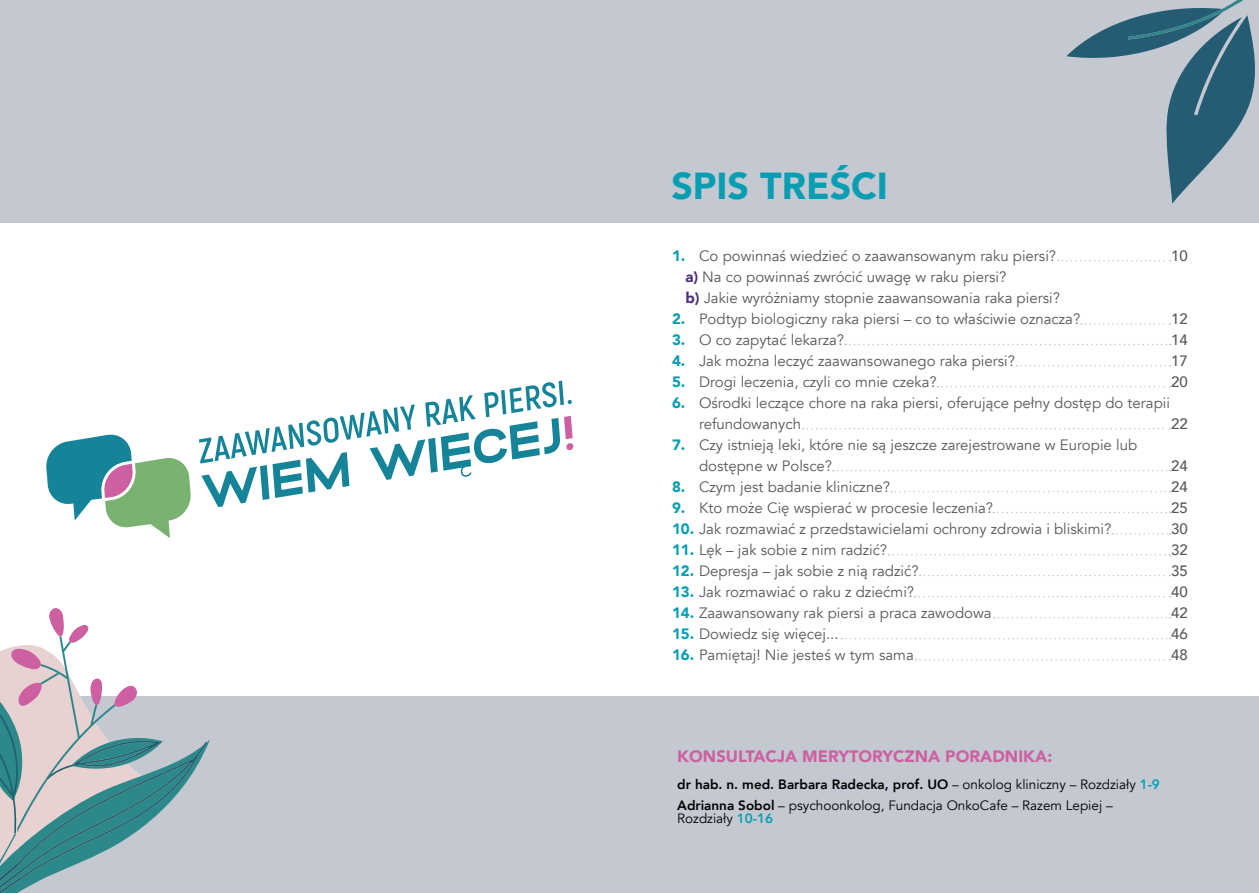
<style>
.page{position:relative;width:1259px;height:893px;background:#c4c9d1}
.page>*{position:absolute;margin:0;border:0;box-sizing:border-box;transform-origin:0 0}
.t1{font:900 37.5px "Avenir";color:#079db3}
.t2{font:900 16.5px "Avenir";color:#cd60a2}
.t3{font:15px/21px "Avenir";color:#58595b}
.t4{font:500 15px/21px "Avenir";color:#58595b;text-align:justify}
.t5{font:13.5px/21px "Avenir";color:#000}
.s1{font-weight:900;color:#079db3}
.s2{font-weight:900;color:#4f2d77}
.s3{font-weight:800}
.s4{font-weight:800;color:#079db3}
</style>
<div class="page">
<div style="left:0;top:223px;width:1259px;height:473px;background:#fff"></div>
<svg style="left:46px;top:381px;width:527px;height:157px"></svg>
<svg style="left:1057px;top:260px;width:113px;height:1px"></svg>
<svg style="left:1081px;top:323px;width:89px;height:2px"></svg>
<svg style="left:845px;top:344px;width:325px;height:1px"></svg>
<svg style="left:1016px;top:365px;width:154px;height:1px"></svg>
<svg style="left:937px;top:386px;width:233px;height:1px"></svg>
<svg style="left:803px;top:428px;width:367px;height:1px"></svg>
<svg style="left:833px;top:470px;width:337px;height:1px"></svg>
<svg style="left:891px;top:491px;width:279px;height:1px"></svg>
<svg style="left:993px;top:512px;width:177px;height:1px"></svg>
<svg style="left:1112px;top:533px;width:58px;height:1px"></svg>
<svg style="left:888px;top:554px;width:282px;height:1px"></svg>
<svg style="left:919px;top:575px;width:251px;height:1px"></svg>
<svg style="left:914px;top:596px;width:256px;height:1px"></svg>
<svg style="left:994px;top:617px;width:176px;height:1px"></svg>
<svg style="left:841px;top:638px;width:329px;height:1px"></svg>
<svg style="left:915px;top:659px;width:255px;height:1px"></svg>
<svg style="left:1066px;top:0;width:189px;height:204px"></svg>
<svg style="left:0;top:608px;width:210px;height:285px"></svg>
<h1 class="t1" style="left:671px;top:154px;width:218px">SPIS TREŚCI</h1>
<p class="t3" style="left:685px;top:246px;width:376px;text-indent:-13px"><span class="s1">1.</span> Co powinnaś wiedzieć o zaawansowanym raku piersi? <span class="s2">a)</span> Na co powinnaś zwrócić uwagę w raku piersi?<br><span class="s2">b)</span> Jakie wyróżniamy stopnie zaawansowania raka piersi?</p>
<p class="t3" style="left:672px;top:309px;width:410px"><span class="s1">2.</span> Podtyp biologiczny raka piersi – co to właściwie oznacza?</p>
<p class="t3" style="left:672px;top:330px;width:174px"><span class="s1">3.</span> O co zapytać lekarza?</p>
<p class="t3" style="left:672px;top:351px;width:344px"><span class="s1">4.</span> Jak można leczyć zaawansowanego raka piersi?</p>
<p class="t3" style="left:672px;top:372px;width:266px"><span class="s1">5.</span> Drogi leczenia, czyli co mnie czeka?</p>
<p class="t3" style="left:699px;top:393px;width:472px;text-indent:-27px"><span class="s1">6.</span> Ośrodki leczące chore na raka piersi, oferujące pełny dostęp do terapii refundowanych</p>
<p class="t3" style="left:699px;top:435px;width:440px;text-indent:-27px"><span class="s1">7.</span> Czy istnieją leki, które nie są jeszcze zarejestrowane w Europie lub dostępne w Polsce?</p>
<p class="t3" style="left:672px;top:477px;width:219px"><span class="s1">8.</span> Czym jest badanie kliniczne?</p>
<p class="t3" style="left:672px;top:498px;width:322px"><span class="s1">9.</span> Kto może Cię wspierać w procesie leczenia?</p>
<p class="t3" style="left:672px;top:519px;width:441px"><span class="s1">10.</span> Jak rozmawiać z przedstawicielami ochrony zdrowia i bliskimi?</p>
<p class="t3" style="left:672px;top:540px;width:217px"><span class="s1">11.</span> Lęk – jak sobie z nim radzić?</p>
<p class="t3" style="left:672px;top:561px;width:248px"><span class="s1">12.</span> Depresja – jak sobie z nią radzić?</p>
<p class="t3" style="left:672px;top:582px;width:244px"><span class="s1">13.</span> Jak rozmawiać o raku z dziećmi?</p>
<p class="t3" style="left:672px;top:603px;width:321px"><span class="s1">14.</span> Zaawansowany rak piersi a praca zawodowa</p>
<p class="t3" style="left:672px;top:624px;width:168px"><span class="s1">15.</span> Dowiedz się więcej...</p>
<p class="t3" style="left:672px;top:645px;width:243px"><span class="s1">16.</span> Pamiętaj! Nie jesteś w tym sama</p>
<p class="t4" style="left:1171px;top:245px;width:18px">10</p>
<p class="t4" style="left:1171px;top:308px;width:18px">12<br>14<br>17<br>20</p>
<p class="t4" style="left:1171px;top:413px;width:18px">22</p>
<p class="t4" style="left:1171px;top:455px;width:18px">24<br>24<br>25<br>30<br>32<br>35<br>40<br>42<br>46<br>48</p>
<p class="t2" style="left:677px;top:742px;width:376px">KONSULTACJA MERYTORYCZNA PORADNIKA:</p>
<p class="t5" style="left:677px;top:774px;width:484px"><span class="s3">dr hab. n. med. Barbara Radecka, prof. UO</span> – onkolog kliniczny – Rozdziały <span class="s4">1-9<br></span><span class="s3">Adrianna Sobol</span> – psychoonkolog, Fundacja OnkoCafe – Razem Lepiej –</p>
<p class="t5" style="left:677px;top:808px;width:97px">Rozdziały <span class="s4">10-16</span></p>
</div>
